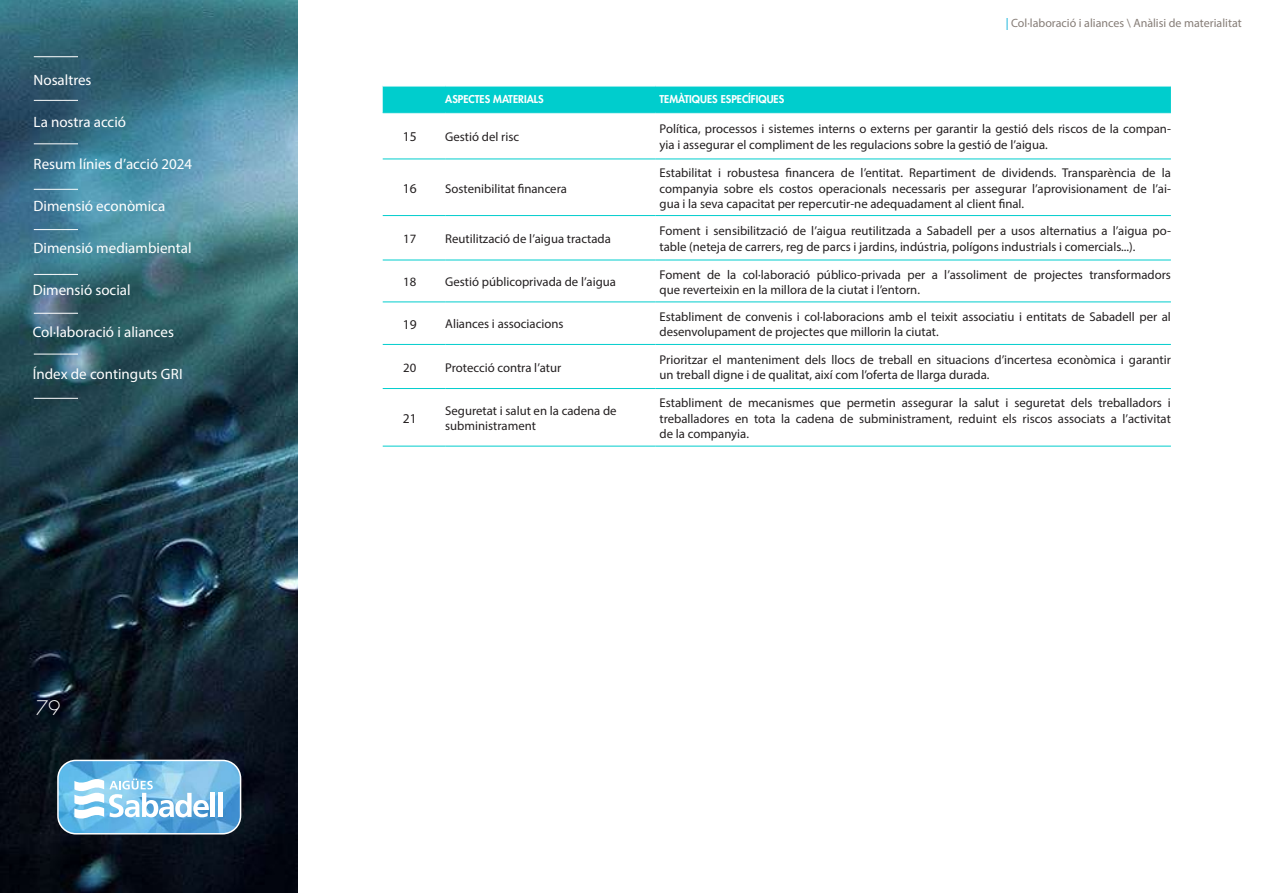
<style>
.page{position:relative;width:1263px;height:893px;background:#fff}
.page>*{position:absolute;margin:0;border:0;box-sizing:border-box;transform-origin:0 0}
.t1{font:300 19.5px "Futura Std";color:#fff}
.t2{font:15px "Myriad Pro";color:#fff}
.t3{font:13.5px "Myriad Pro";color:#231f20}
.t4{font:12.75px/15.3px "Myriad Pro";color:#231f20}
.t5{font:12px "Myriad Pro";color:#867d77}
.t6{font:800 10.5px "Futura Std";color:#fff}
.s1{color:#00add8}
</style>
<div class="page">
<div style="left:383px;top:87px;width:788px;height:25px;background:#00cdcd"></div>
<svg style="left:383px;top:113px;width:788px;height:333px"></svg>
<hr style="left:383px;top:215px;width:62px;height:1px;background:#00cdcd">
<hr style="left:445px;top:215px;width:210px;height:1px;background:#00cdcd">
<hr style="left:655px;top:215px;width:516px;height:1px;background:#00cdcd">
<hr style="left:383px;top:260px;width:62px;height:1px;background:#00cdcd">
<hr style="left:445px;top:260px;width:210px;height:1px;background:#00cdcd">
<hr style="left:655px;top:260px;width:516px;height:1px;background:#00cdcd">
<hr style="left:383px;top:302px;width:62px;height:1px;background:#00cdcd">
<hr style="left:445px;top:302px;width:210px;height:1px;background:#00cdcd">
<hr style="left:655px;top:302px;width:516px;height:1px;background:#00cdcd">
<hr style="left:383px;top:344px;width:62px;height:1px;background:#00cdcd">
<hr style="left:445px;top:344px;width:210px;height:1px;background:#00cdcd">
<hr style="left:655px;top:344px;width:516px;height:1px;background:#00cdcd">
<hr style="left:383px;top:112px;width:62px;height:1px;background:#00cdcd">
<hr style="left:445px;top:112px;width:210px;height:1px;background:#00cdcd">
<hr style="left:655px;top:112px;width:516px;height:1px;background:#00cdcd">
<hr style="left:383px;top:159px;width:62px;height:1px;background:#00cdcd">
<hr style="left:445px;top:159px;width:210px;height:1px;background:#00cdcd">
<hr style="left:655px;top:159px;width:516px;height:1px;background:#00cdcd">
<hr style="left:383px;top:388px;width:62px;height:1px;background:#00cdcd">
<hr style="left:445px;top:388px;width:210px;height:1px;background:#00cdcd">
<hr style="left:655px;top:388px;width:516px;height:1px;background:#00cdcd">
<hr style="left:383px;top:446px;width:62px;height:1px;background:#00cdcd">
<hr style="left:445px;top:446px;width:210px;height:1px;background:#00cdcd">
<hr style="left:655px;top:446px;width:516px;height:1px;background:#00cdcd">
<img style="left:0;top:0;width:298px;height:893px">
<hr style="left:34px;top:100px;width:44px;height:1px;background:#fff">
<hr style="left:34px;top:56px;width:44px;height:1px;background:#fff">
<hr style="left:34px;top:229px;width:44px;height:1px;background:#fff">
<hr style="left:34px;top:143px;width:44px;height:1px;background:#fff">
<hr style="left:34px;top:189px;width:44px;height:1px;background:#fff">
<hr style="left:34px;top:274px;width:44px;height:1px;background:#fff">
<hr style="left:34px;top:313px;width:44px;height:1px;background:#fff">
<hr style="left:34px;top:354px;width:44px;height:1px;background:#fff">
<hr style="left:34px;top:398px;width:44px;height:1px;background:#fff">
<img style="left:58px;top:760px;width:183px;height:74px">
<div style="left:57px;top:760px;width:184px;height:74px;border:2px solid #fff;border-radius:18px"></div>
<svg style="left:74px;top:778px;width:135px;height:41px"></svg>
<hr style="left:211px;top:793px;width:4px;height:24px;background:#fff">
<hr style="left:218px;top:793px;width:4px;height:24px;background:#fff">
<p class="t2" style="left:34px;top:71px;width:59px">Nosaltres</p>
<p class="t2" style="left:34px;top:113px;width:94px">La nostra acció</p>
<p class="t2" style="left:34px;top:155px;width:160px">Resum línies d’acció 2024</p>
<p class="t2" style="left:34px;top:197px;width:133px">Dimensió econòmica</p>
<p class="t2" style="left:34px;top:239px;width:160px">Dimensió mediambiental</p>
<p class="t2" style="left:33px;top:281px;width:99px">Dimensió social</p>
<p class="t2" style="left:33px;top:323px;width:143px">Col·laboració i aliances</p>
<p class="t2" style="left:33px;top:365px;width:152px">Índex de continguts GRI</p>
<h1 class="t1" style="left:36px;top:696px;width:26px">79</h1>
<p class="t6" style="left:445px;top:92px;width:100px">ASPECTES MATERIALS</p>
<p class="t6" style="left:659px;top:92px;width:126px">TEMÀTIQUES ESPECÍFIQUES</p>
<p class="t5" style="left:1006px;top:16px;width:237px"><span class="s1">|</span> Col·laboració i aliances \ Anàlisi de materialitat</p>
<p class="t3" style="left:403px;top:129px;width:15px">15</p>
<p class="t4" style="left:445px;top:129px;width:75px">Gestió del risc</p>
<p class="t4" style="left:659px;top:121px;width:513px">Política, processos i sistemes interns o externs per garantir la gestió dels riscos de la compan&shy;yia i assegurar el compliment de les regulacions sobre la gestió de l’aigua.</p>
<p class="t3" style="left:403px;top:180px;width:15px">16</p>
<p class="t4" style="left:445px;top:180px;width:123px">Sostenibilitat financera</p>
<p class="t4" style="left:659px;top:165px;width:513px;text-align:justify">Estabilitat i robustesa financera de l’entitat. Repartiment de dividends. Transparència de la companyia sobre els costos operacionals necessaris per assegurar l’aprovisionament de l’ai&shy;gua i la seva capacitat per repercutir-ne adequadament al client final.</p>
<p class="t4" style="left:403px;top:231px;width:15px">17</p>
<p class="t4" style="left:445px;top:231px;width:167px">Reutilització de l’aigua tractada</p>
<p class="t4" style="left:659px;top:223px;width:513px">Foment i sensibilització de l’aigua reutilitzada a Sabadell per a usos alternatius a l’aigua po&shy;table (neteja de carrers, reg de parcs i jardins, indústria, polígons industrials i comercials...).</p>
<p class="t4" style="left:403px;top:274px;width:15px">18</p>
<p class="t4" style="left:445px;top:274px;width:172px">Gestió públicoprivada de l’aigua</p>
<p class="t4" style="left:659px;top:266px;width:513px">Foment de la col·laboració público-privada per a l’assoliment de projectes transformadors que reverteixin en la millora de la ciutat i l’entorn.</p>
<p class="t3" style="left:403px;top:316px;width:15px">19</p>
<p class="t4" style="left:445px;top:316px;width:120px">Aliances i associacions</p>
<p class="t4" style="left:659px;top:309px;width:513px">Establiment de convenis i col·laboracions amb el teixit associatiu i entitats de Sabadell per al desenvolupament de projectes que millorin la ciutat.</p>
<p class="t4" style="left:403px;top:360px;width:15px">20</p>
<p class="t4" style="left:445px;top:360px;width:118px">Protecció contra l’atur</p>
<p class="t4" style="left:659px;top:352px;width:513px">Prioritzar el manteniment dels llocs de treball en situacions d’incertesa econòmica i garantir un treball digne i de qualitat, així com l’oferta de llarga durada.</p>
<p class="t3" style="left:403px;top:410px;width:15px">21</p>
<p class="t4" style="left:445px;top:403px;width:173px">Seguretat i salut en la cadena de subministrament</p>
<p class="t4" style="left:659px;top:395px;width:513px;text-align:justify">Establiment de mecanismes que permetin assegurar la salut i seguretat dels treballadors i treballadores en tota la cadena de subministrament, reduint els riscos associats a l’activitat de la companyia.</p>
</div>
